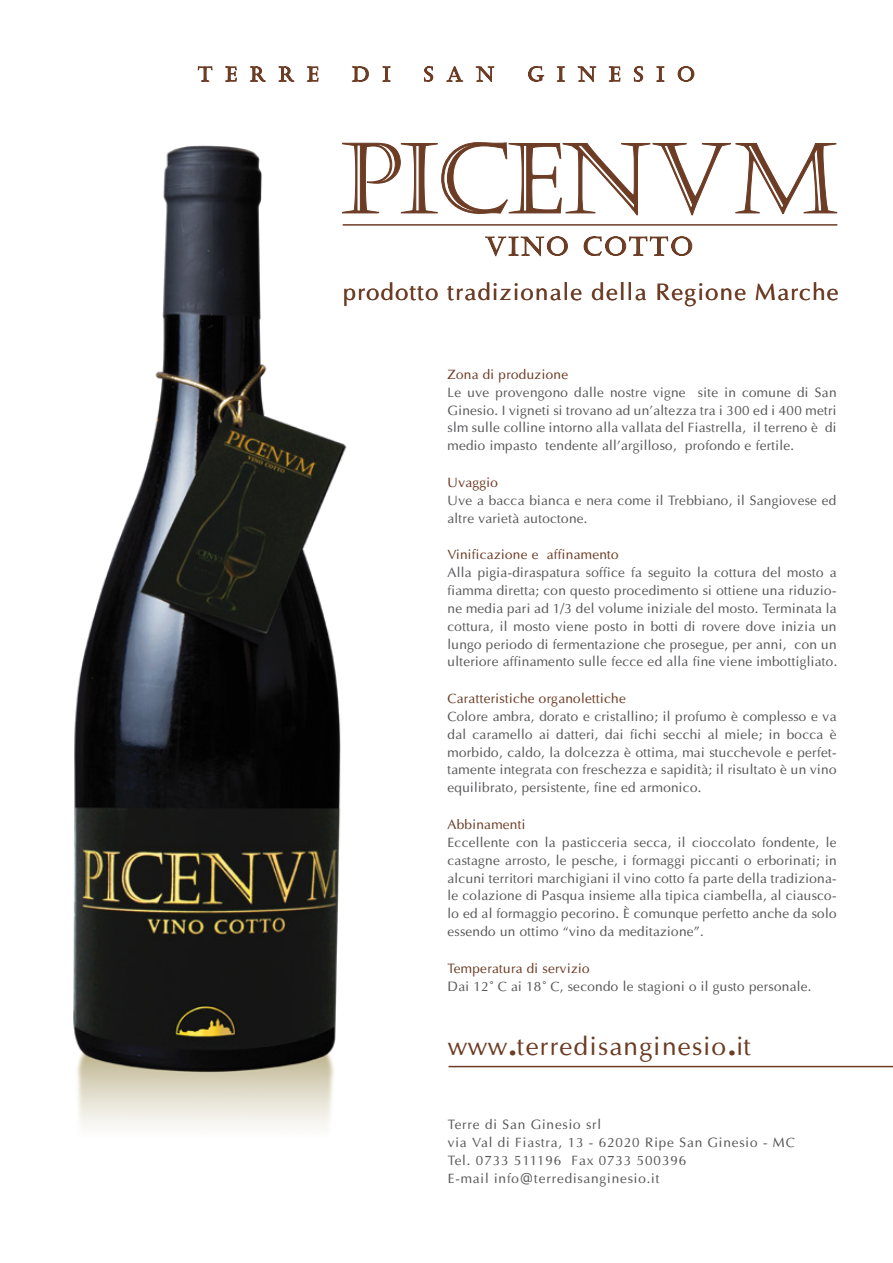
<style>
.page{position:relative;width:893px;height:1263px;background:#fff}
.page>*{position:absolute;margin:0;border:0;box-sizing:border-box;transform-origin:0 0}
.t1{font:25.8px "Optima";letter-spacing:.05em;color:#6c3c24}
.t2{font:23.4px "Optima";letter-spacing:.055em;color:#6c3c24}
.t3{font:13.5px/18px "Optima";letter-spacing:.02em;color:#58585a;text-align:justify}
.t4{font:13.5px/18px "Optima";letter-spacing:.06em;color:#58585a}
.t5{font:13.5px "Optima";letter-spacing:.02em;color:#6c3c24}
.s1{font-weight:700;font-size:33px}
.s2{font-family:"Verdana"}
</style>
<div class="page">
<svg style="left:198px;top:66px;width:14px;height:16px"></svg>
<svg style="left:225px;top:67px;width:12px;height:15px"></svg>
<svg style="left:250px;top:67px;width:16px;height:15px"></svg>
<svg style="left:279px;top:67px;width:15px;height:15px"></svg>
<svg style="left:307px;top:67px;width:11px;height:15px"></svg>
<svg style="left:352px;top:67px;width:17px;height:15px"></svg>
<svg style="left:382px;top:67px;width:9px;height:15px"></svg>
<svg style="left:424px;top:66px;width:9px;height:16px"></svg>
<svg style="left:446px;top:66px;width:17px;height:16px"></svg>
<svg style="left:476px;top:67px;width:18px;height:15px"></svg>
<svg style="left:528px;top:66px;width:16px;height:16px"></svg>
<svg style="left:557px;top:67px;width:8px;height:15px"></svg>
<svg style="left:578px;top:67px;width:18px;height:15px"></svg>
<svg style="left:609px;top:67px;width:11px;height:15px"></svg>
<svg style="left:634px;top:66px;width:9px;height:16px"></svg>
<svg style="left:656px;top:67px;width:8px;height:15px"></svg>
<svg style="left:678px;top:66px;width:16px;height:16px"></svg>
<svg style="left:402px;top:142px;width:435px;height:73px"></svg>
<svg style="left:485px;top:236px;width:83px;height:20px"></svg>
<svg style="left:584px;top:236px;width:108px;height:20px"></svg>
<hr style="left:343px;top:224px;width:494px;height:2px;background:#6c3c24">
<hr style="left:448px;top:1066px;width:445px;height:1px;background:#6c3c24">
<img style="left:73px;top:142px;width:329px;height:985px">
<h2 class="t2" style="left:343px;top:278px;width:497px">prodotto tradizionale della Regione Marche</h2>
<p class="t5" style="left:448px;top:366px;width:122px">Zona di produzione</p>
<p class="t3" style="left:448px;top:383px;width:391px">Le uve provengono dalle nostre vigne site in comune di San Ginesio. I vigneti si trovano ad un’altezza tra i 300 ed i 400 metri slm sulle colline intorno alla vallata del Fiastrella, il terreno è di medio impasto tendente all’argilloso, profondo e fertile.</p>
<p class="t5" style="left:448px;top:474px;width:52px">Uvaggio</p>
<p class="t3" style="left:448px;top:491px;width:390px">Uve a bacca bianca e nera come il Trebbiano, il Sangiovese ed altre varietà autoctone.</p>
<p class="t5" style="left:448px;top:546px;width:173px">Vinificazione e affinamento</p>
<p class="t3" style="left:448px;top:563px;width:391px">Alla pigia-diraspatura soffice fa seguito la cottura del mosto a fiamma diretta; con questo procedimento si ottiene una riduzio&shy;ne media pari ad 1/3 del volume iniziale del mosto. Terminata la cottura, il mosto viene posto in botti di rovere dove inizia un lungo periodo di fermentazione che prosegue, per anni, con un ulteriore affinamento sulle fecce ed alla fine viene imbottigliato.</p>
<p class="t5" style="left:448px;top:690px;width:180px">Caratteristiche organolettiche</p>
<p class="t3" style="left:448px;top:707px;width:391px">Colore ambra, dorato e cristallino; il profumo è complesso e va dal caramello ai datteri, dai fichi secchi al miele; in bocca è morbido, caldo, la dolcezza è ottima, mai stucchevole e perfet&shy;tamente integrata con freschezza e sapidità; il risultato è un vino equilibrato, persistente, fine ed armonico.</p>
<p class="t5" style="left:448px;top:816px;width:79px">Abbinamenti</p>
<p class="t3" style="left:448px;top:833px;width:391px">Eccellente con la pasticceria secca, il cioccolato fondente, le castagne arrosto, le pesche, i formaggi piccanti o erborinati; in alcuni territori marchigiani il vino cotto fa parte della tradiziona&shy;le colazione di Pasqua insieme alla tipica ciambella, al ciausco&shy;lo ed al formaggio pecorino. È comunque perfetto anche da solo essendo un ottimo “vino da meditazione”.</p>
<p class="t5" style="left:448px;top:960px;width:144px">Temperatura di servizio</p>
<p class="t3" style="left:448px;top:977px;width:366px">Dai 12˚°C ai 18˚°C, secondo le stagioni o il gusto personale.</p>
<h1 class="t1" style="left:448px;top:1031px;width:305px">www<span class="s1">.</span>terredisanginesio<span class="s1">.</span>it</h1>
<p class="t4" style="left:448px;top:1116px;width:348px">Terre di San Ginesio srl<br>via Val di Fiastra, 13 - 62020 Ripe San Ginesio - MC Tel. 0733 511196 Fax 0733 500396<br>E-mail info<span class="s2">@</span>terredisanginesio.it</p>
</div>
